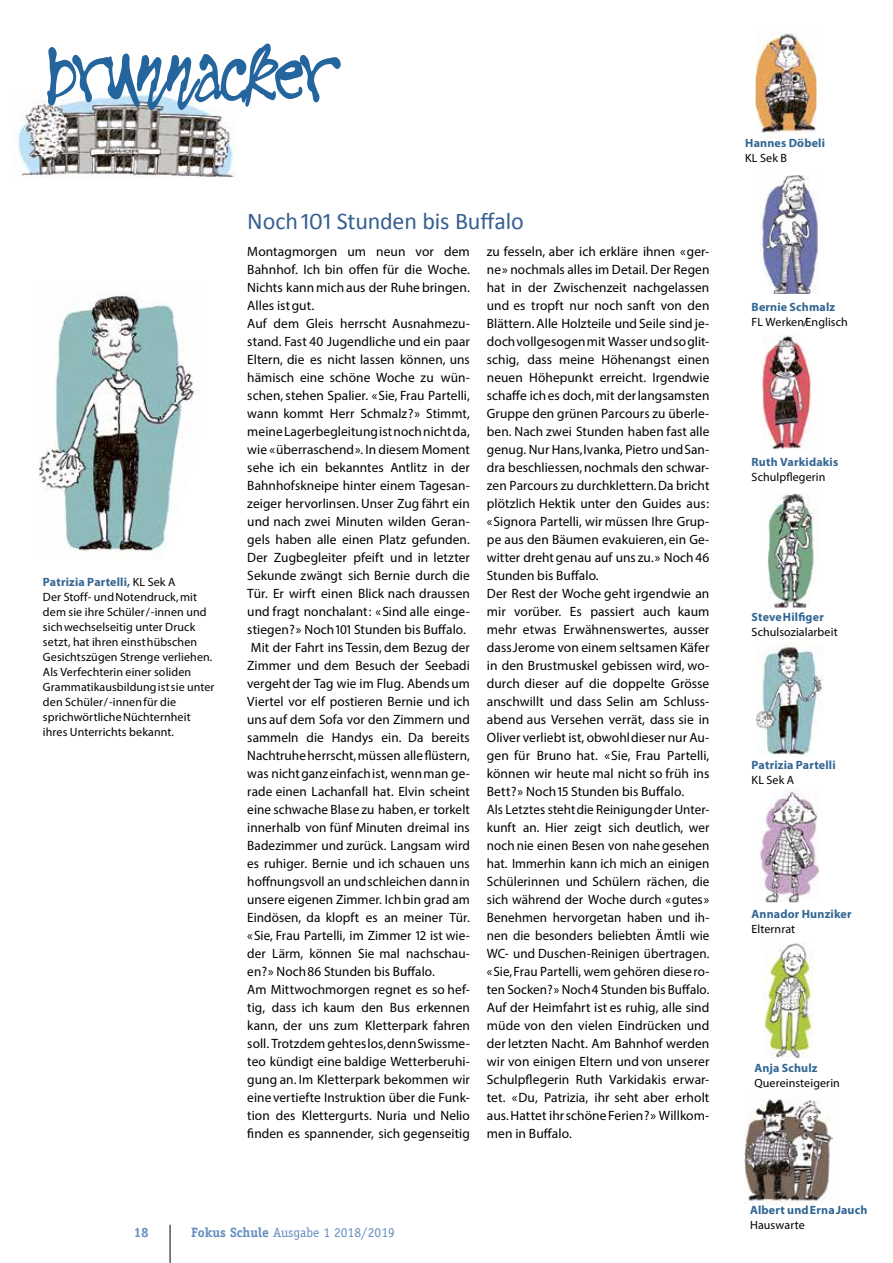
<style>
.page{position:relative;width:893px;height:1263px;background:#fff}
.page>*{position:absolute;margin:0;border:0;box-sizing:border-box;transform-origin:0 0}
.t1{font:24px "Calibri";letter-spacing:-.005em;color:#365f91}
.t2{font:13.5px/18px "Myriad Pro";letter-spacing:.005em;color:#000}
.t3{font:13.5px "Officina Serif";color:#648dc1}
.t4{font:700 13.5px "Officina Serif";color:#648dc1}
.t5{font:12px/15px "Myriad Pro";letter-spacing:.01em;color:#000}
.t6{font:700 12px "Myriad Pro";letter-spacing:.015em;color:#316693}
.s1{font-weight:700;color:#316693}
.s2{font-weight:700}
</style>
<div class="page">
<hr style="left:170px;top:1225px;width:1px;height:38px;background:#000">
<img style="left:17px;top:100px;width:220px;height:78px">
<svg style="left:47px;top:43px;width:294px;height:67px"></svg>
<img style="left:39px;top:293px;width:157px;height:258px">
<img style="left:744px;top:1099px;width:88px;height:105px">
<img style="left:762px;top:335px;width:49px;height:114px">
<img style="left:760px;top:175px;width:58px;height:119px">
<img style="left:756px;top:32px;width:60px;height:102px">
<img style="left:767px;top:493px;width:48px;height:115px">
<img style="left:764px;top:942px;width:49px;height:116px">
<img style="left:760px;top:788px;width:59px;height:114px">
<img style="left:756px;top:643px;width:67px;height:114px">
<p class="t5" style="left:43px;top:574px;width:173px"><span class="s1">Patrizia Partelli,</span> KL Sek A<br>Der Stoff- und Notendruck, mit dem sie ihre Schüler/-innen und sich wechselseitig unter Druck setzt, hat ihren einst hübschen<br>Gesichtszügen Strenge verliehen.<br>Als Verfechterin einer soliden<br>Grammatikausbildung ist sie unter den Schüler/-innen für die sprichwörtliche Nüchternheit ihres Unterrichts bekannt.</p>
<h1 class="t1" style="left:247px;top:206px;width:278px">Noch 101 Stunden bis Buffalo</h1>
<p class="t2" style="left:247px;top:242px;width:224px">Montagmorgen um neun vor dem Bahnhof. Ich bin offen für die Woche.<br>Nichts kann mich aus der Ruhe bringen.<br>Alles ist gut.<br>Auf dem Gleis herrscht Ausnahmezu&shy;stand. Fast 40 Jugendliche und ein paar Eltern, die es nicht lassen können, uns hämisch eine schöne Woche zu wün&shy;schen, stehen Spalier. «Sie, Frau Partelli, wann kommt Herr Schmalz?» Stimmt, meine Lagerbegleitung ist noch nicht da, wie «überraschend». In diesem Moment sehe ich ein bekanntes Antlitz in der Bahnhofskneipe hinter einem Tagesan&shy;zeiger hervorlinsen. Unser Zug fährt ein und nach zwei Minuten wilden Geran&shy;gels haben alle einen Platz gefunden.<br>Der Zugbegleiter pfeift und in letzter Sekunde zwängt sich Bernie durch die Tür. Er wirft einen Blick nach draussen und fragt nonchalant: «Sind alle einge&shy;stiegen?» Noch 101 Stunden bis Buffalo.<br>Mit der Fahrt ins Tessin, dem Bezug der Zimmer und dem Besuch der Seebadi vergeht der Tag wie im Flug. Abends um Viertel vor elf postieren Bernie und ich uns auf dem Sofa vor den Zimmern und sammeln die Handys ein. Da bereits Nachtruhe herrscht, müssen alle flüstern, was nicht ganz einfach ist, wenn man ge&shy;rade einen Lachanfall hat. Elvin scheint eine schwache Blase zu haben, er torkelt innerhalb von fünf Minuten dreimal ins Badezimmer und zurück. Langsam wird es ruhiger. Bernie und ich schauen uns hoffnungsvoll an und schleichen dann in unsere eigenen Zimmer. Ich bin grad am Eindösen, da klopft es an meiner Tür. «Sie, Frau Partelli, im Zimmer 12 ist wie&shy;der Lärm, können Sie mal nachschau&shy;en?» Noch 86 Stunden bis Buffalo.<br>Am Mittwochmorgen regnet es so hef&shy;tig, dass ich kaum den Bus erkennen kann, der uns zum Kletterpark fahren soll. Trotzdem geht es los, denn Swissme&shy;teo kündigt eine baldige Wetterberuhi&shy;gung an. Im Kletterpark bekommen wir eine vertiefte Instruktion über die Funk&shy;tion des Klettergurts. Nuria und Nelio finden es spannender, sich gegenseitig</p>
<p class="t2" style="left:487px;top:242px;width:224px">zu fesseln, aber ich erkläre ihnen «ger&shy;ne» nochmals alles im Detail. Der Regen hat in der Zwischenzeit nachgelassen und es tropft nur noch sanft von den Blättern. Alle Holzteile und Seile sind je&shy;doch vollgesogen mit Wasser und so glit&shy;schig, dass meine Höhenangst einen neuen Höhepunkt erreicht. Irgendwie schaffe ich es doch, mit der langsamsten Gruppe den grünen Parcours zu überle&shy;ben. Nach zwei Stunden haben fast alle genug. Nur Hans, Ivanka, Pietro und San&shy;dra beschliessen, nochmals den schwar&shy;zen Parcours zu durchklettern. Da bricht plötzlich Hektik unter den Guides aus: «Signora Partelli, wir müssen Ihre Grup&shy;pe aus den Bäumen evakuieren, ein Ge&shy;witter dreht genau auf uns zu.» Noch 46<br>Stunden bis Buffalo.<br>Der Rest der Woche geht irgendwie an mir vorüber. Es passiert auch kaum mehr etwas Erwähnenswertes, ausser dass Jerome von einem seltsamen Käfer in den Brustmuskel gebissen wird, wo&shy;durch dieser auf die doppelte Grösse anschwillt und dass Selin am Schluss&shy;abend aus Versehen verrät, dass sie in Oliver verliebt ist, obwohl dieser nur Au&shy;gen für Bruno hat. «Sie, Frau Partelli, können wir heute mal nicht so früh ins Bett?» Noch 15 Stunden bis Buffalo.<br>Als Letztes steht die Reinigung der Unter&shy;kunft an. Hier zeigt sich deutlich, wer noch nie einen Besen von nahe gesehen hat. Immerhin kann ich mich an einigen Schülerinnen und Schülern rächen, die sich während der Woche durch «gutes» Benehmen hervorgetan haben und ih&shy;nen die besonders beliebten Ämtli wie WC- und Duschen-Reinigen übertragen. «Sie, Frau Partelli, wem gehören diese ro&shy;ten Socken?» Noch 4 Stunden bis Buffalo.<br>Auf der Heimfahrt ist es ruhig, alle sind müde von den vielen Eindrücken und der letzten Nacht. Am Bahnhof werden wir von einigen Eltern und von unserer Schulpflegerin Ruth Varkidakis erwar&shy;tet. «Du, Patrizia, ihr seht aber erholt aus. Hattet ihr schöne Ferien?» Willkom&shy;men in Buffalo.</p>
<p class="t4" style="left:134px;top:1224px;width:17px">18</p>
<p class="t3" style="left:191px;top:1225px;width:205px"><span class="s2">Fokus Schule</span> Ausgabe 1 2018/2019</p>
<p class="t6" style="left:745px;top:135px;width:81px">Hannes Döbeli</p>
<p class="t5" style="left:745px;top:150px;width:43px">KL Sek B</p>
<p class="t6" style="left:752px;top:299px;width:85px">Bernie Schmalz</p>
<p class="t5" style="left:752px;top:314px;width:98px">FL Werken/Englisch</p>
<p class="t6" style="left:752px;top:454px;width:88px">Ruth Varkidakis</p>
<p class="t5" style="left:752px;top:469px;width:75px">Schulpflegerin</p>
<p class="t6" style="left:752px;top:609px;width:74px">Steve Hilfiger</p>
<p class="t5" style="left:752px;top:625px;width:88px">Schulsozialarbeit</p>
<p class="t6" style="left:752px;top:757px;width:86px">Patrizia Partelli</p>
<p class="t5" style="left:752px;top:772px;width:44px">KL Sek A</p>
<p class="t6" style="left:752px;top:906px;width:102px">Annador Hunziker</p>
<p class="t5" style="left:752px;top:921px;width:45px">Elternrat</p>
<p class="t6" style="left:754px;top:1060px;width:65px">Anja Schulz</p>
<p class="t5" style="left:754px;top:1075px;width:87px">Quereinsteigerin</p>
<p class="t6" style="left:750px;top:1202px;width:119px">Albert und Erna Jauch</p>
<p class="t5" style="left:750px;top:1217px;width:56px">Hauswarte</p>
</div>
